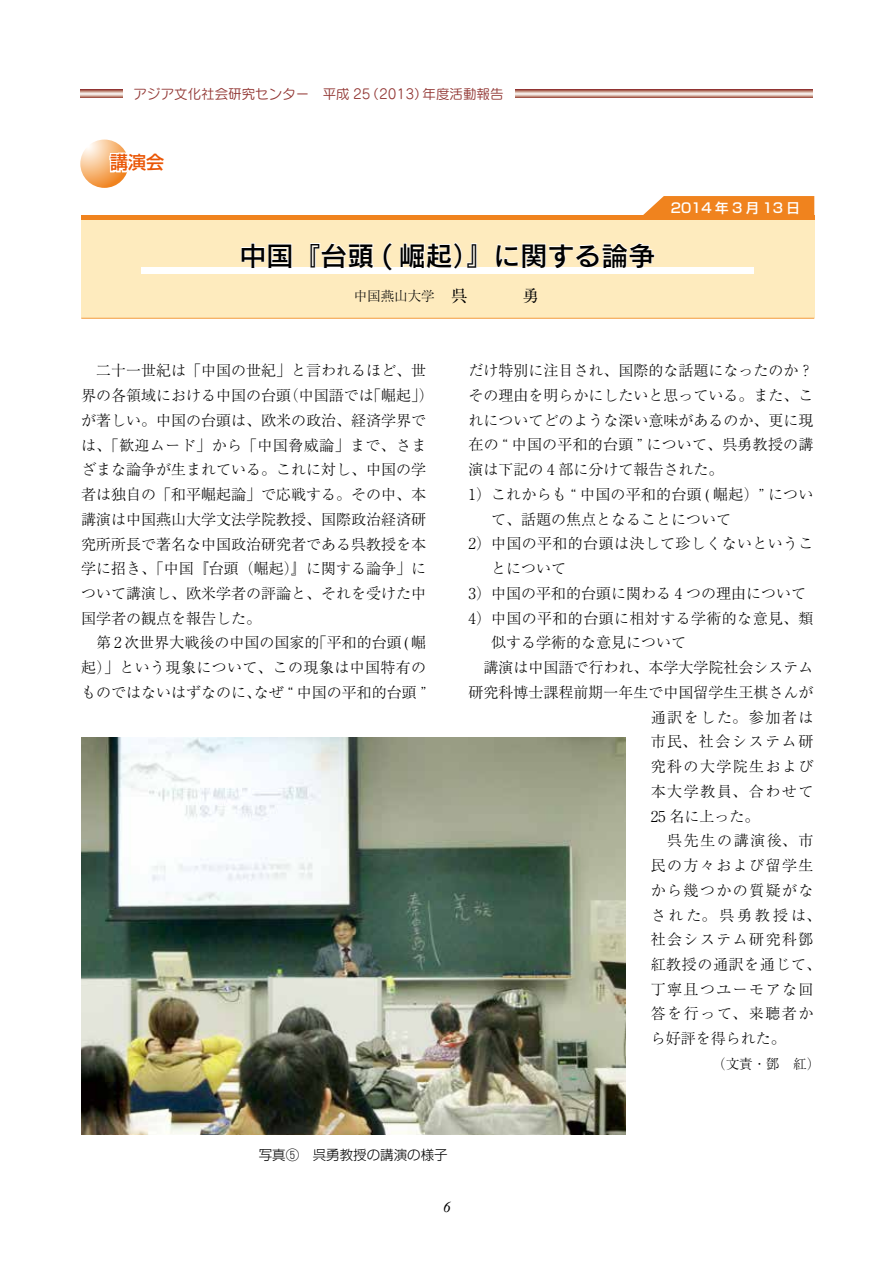
<style>
.page{position:relative;width:893px;height:1263px;background:#fff}
.page>*{position:absolute;margin:0;border:0;box-sizing:border-box;transform-origin:0 0}
.t1{font:27px "Rodin Pro DB";color:#000}
.t2{font:500 18px "Shin Go Pr 6 N";color:#ea5504}
.t3{font:300 15px/24.8px "Ryumin Pr 6 N";color:#000}
.t4{font:300 15px "Ryumin Pr 6 N";letter-spacing:.105em;color:#000}
.t5{font:300 15px "Ryumin Pr 6 N";letter-spacing:.095em;color:#000}
.t6{font:300 15px "Ryumin Pr 6 N";letter-spacing:.025em;color:#000}
.t7{font:300 15px "Ryumin Pr 6 N";letter-spacing:.04em;color:#000}
.t8{font:300 15px "Ryumin Pr 6 N";letter-spacing:.195em;color:#000}
.t9{font:italic 15px "Times New Roman";color:#000}
.t10{font:13.5px "Seurat Pro M";color:#913532}
.t11{font:300 13.5px "Ryumin Pr 6 N";color:#000}
.t12{font:300 13.5px "Shin Go Pr 6 N";color:#000}
.t13{font:500 13.5px "Shin Go Pr 6 N";letter-spacing:.25em;color:#fff}
.s1{font-weight:400;font-size:16.5px}
</style>
<div class="page">
<svg style="left:80px;top:140px;width:49px;height:48px"></svg>
<svg style="left:108px;top:150px;width:21px;height:26px"></svg>
<svg style="left:643px;top:196px;width:171px;height:19px;background:#f08a2c"></svg>
<div style="left:81px;top:217px;width:733px;height:101px;background:#feebbe"></div>
<hr style="left:81px;top:215px;width:733px;height:4px;background:#f0831e">
<hr style="left:81px;top:318px;width:733px;height:1px;background:#f39939">
<div style="left:141px;top:267px;width:613px;height:7px;background:#fff"></div>
<svg style="left:241px;top:242px;width:51px;height:25px"></svg>
<svg style="left:310px;top:243px;width:64px;height:24px"></svg>
<svg style="left:383px;top:242px;width:10px;height:25px"></svg>
<svg style="left:400px;top:242px;width:77px;height:25px"></svg>
<svg style="left:496px;top:243px;width:159px;height:24px"></svg>
<img style="left:81px;top:738px;width:544px;height:396px">
<svg style="left:80px;top:89px;width:733px;height:9px;background:#c7998e"></svg>
<div style="left:123px;top:81px;width:392px;height:25px;background:#fff"></div>
<p class="t10" style="left:134px;top:85px;width:371px">アジア文化社会研究センター　平成 25（2013）年度活動報告</p>
<p class="t2" style="left:110px;top:148px;width:55px">講演会</p>
<h1 class="t1" style="left:240px;top:238px;width:417px">中国『台頭 ( 崛起）』に関する論争</h1>
<p class="t11" style="left:354px;top:285px;width:187px">中国燕山大学<span class="s1">　呉　　　 勇</span></p>
<p class="t13" style="left:671px;top:197px;width:131px">2014年3月13日</p>
<p class="t3" style="left:81px;top:357px;width:354px">　二十一世紀は「中国の世紀」と言われるほど、世界の各領域における中国の台頭（中国語では「崛起」）が著しい。中国の台頭は、欧米の政治、経済学界では、「歓迎ムード」から「中国脅威論」まで、さまざまな論争が生まれている。これに対し、中国の学者は独自の「和平崛起論」で応戦する。その中、本講演は中国燕山大学文法学院教授、国際政治経済研究所所長で著名な中国政治研究者である呉教授を本学に招き、「中国『台頭（崛起）』に関する論争」について講演し、欧米学者の評論と、それを受けた中国学者の観点を報告した。<br>　第 2 次世界大戦後の中国の国家的「平和的台頭 ( 崛起）」という現象について、この現象は中国特有のものではないはずなのに、なぜ “ 中国の平和的台頭 ”</p>
<p class="t3" style="left:468px;top:357px;width:346px">だけ特別に注目され、国際的な話題になったのか？</p>
<p class="t3" style="left:468px;top:382px;width:346px">その理由を明らかにしたいと思っている。また、こ</p>
<p class="t3" style="left:468px;top:407px;width:346px">れについてどのような深い意味があるのか、更に現</p>
<p class="t3" style="left:468px;top:432px;width:346px">在の “ 中国の平和的台頭 ” について、呉勇教授の講</p>
<p class="t3" style="left:468px;top:456px;width:256px">演は下記の 4 部に分けて報告された。</p>
<p class="t3" style="left:468px;top:481px;width:346px">1）これからも “ 中国の平和的台頭 ( 崛起）” につい</p>
<p class="t3" style="left:491px;top:506px;width:241px">て、話題の焦点となることについて</p>
<p class="t6" style="left:468px;top:532px;width:346px">2）中国の平和的台頭は決して珍しくないというこ</p>
<p class="t3" style="left:491px;top:555px;width:76px">とについて</p>
<p class="t3" style="left:468px;top:580px;width:339px">3）中国の平和的台頭に関わる 4 つの理由について</p>
<p class="t6" style="left:468px;top:606px;width:346px">4）中国の平和的台頭に相対する学術的な意見、類</p>
<p class="t3" style="left:491px;top:629px;width:196px">似する学術的な意見について</p>
<p class="t3" style="left:468px;top:654px;width:346px">　講演は中国語で行われ、本学大学院社会システム</p>
<p class="t3" style="left:468px;top:679px;width:346px">研究科博士課程前期一年生で中国留学生王棋さんが</p>
<p class="t4" style="left:651px;top:705px;width:164px">通訳をした。参加者は</p>
<p class="t4" style="left:651px;top:730px;width:164px">市民、社会システム研</p>
<p class="t5" style="left:651px;top:755px;width:164px">究科の大学院生および</p>
<p class="t4" style="left:651px;top:779px;width:164px">本大学教員、合わせて</p>
<p class="t3" style="left:651px;top:803px;width:110px">25 名に上った。</p>
<p class="t4" style="left:651px;top:829px;width:164px">　呉先生の講演後、市</p>
<p class="t5" style="left:651px;top:854px;width:164px">民の方々および留学生</p>
<p class="t5" style="left:651px;top:878px;width:164px">から幾つかの質疑がな</p>
<p class="t8" style="left:651px;top:903px;width:172px">された。呉勇教授は、</p>
<p class="t5" style="left:651px;top:928px;width:164px">社会システム研究科鄧</p>
<p class="t7" style="left:651px;top:952px;width:172px">紅教授の通訳を通じて、</p>
<p class="t5" style="left:651px;top:977px;width:164px">丁寧且つユーモアな回</p>
<p class="t4" style="left:651px;top:1002px;width:164px">答を行って、来聴者か</p>
<p class="t3" style="left:651px;top:1025px;width:137px">ら好評を得られた。</p>
<p class="t11" style="left:712px;top:1053px;width:109px">（文責・鄧　紅）</p>
<p class="t12" style="left:259px;top:1143px;width:190px">写真⑤　呉勇教授の講演の様子</p>
<p class="t9" style="left:443px;top:1196px;width:9px">6</p>
</div>
